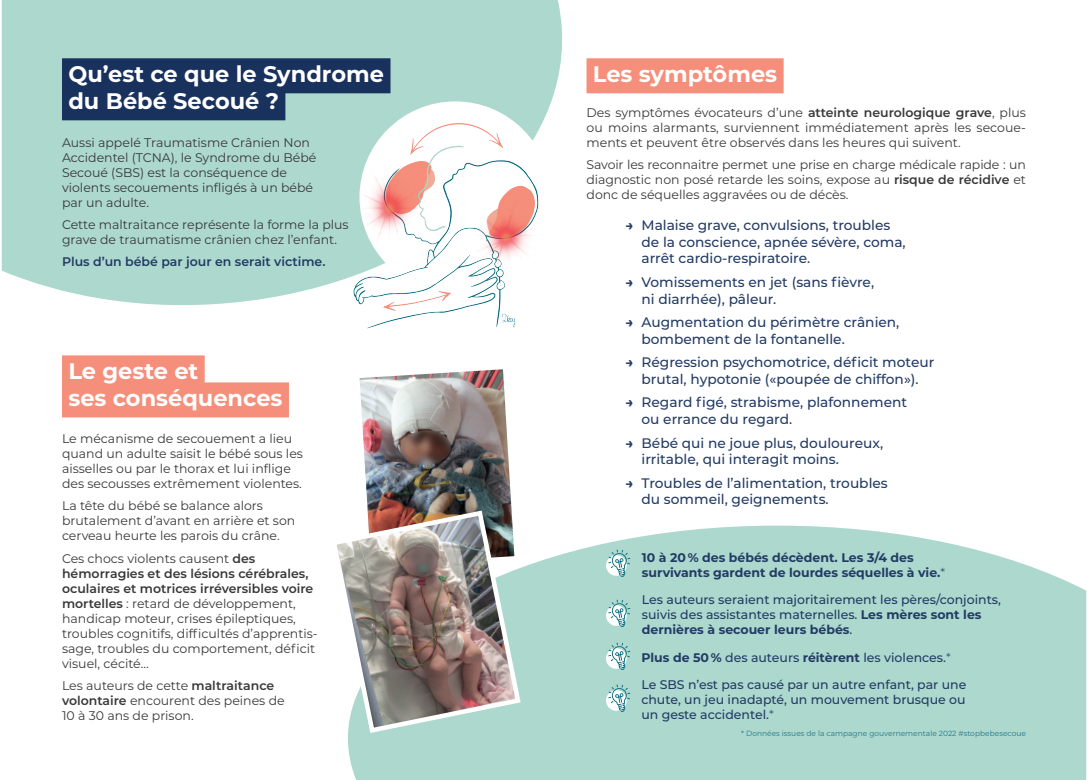
<style>
.page{position:relative;width:1088px;height:780px;background:#fff}
.page>*{position:absolute;margin:0;border:0;box-sizing:border-box;transform-origin:0 0}
.t1{font:700 22.5px/27px "Montserrat";color:#fff}
.t2{font:500 13.75px/16.5px "Montserrat";color:#233b64}
.t3{font:12.5px/15px "Montserrat";color:#383839}
.t4{font:500 12.5px/15px "Montserrat";color:#233b64}
.t5{font:700 12.5px/15px "Montserrat";color:#233b64}
.t6{font:600 12.5px "Montserrat";color:#233b64}
.t7{font:7.5px "Montserrat";color:#247587}
.s1{font-weight:600}
.s2{font-weight:700}
.s3{font-weight:300}
</style>
<div class="page">
<img style="left:359px;top:369px;width:153px;height:139px">
<div style="left:2px;top:0;width:561px;height:305px;background:#acd8cd"></div>
<div style="left:348px;top:525px;width:738px;height:255px;background:#acd8cd"></div>
<div style="left:62px;top:355px;width:143px;height:35px;background:#f58f7b"></div>
<div style="left:62px;top:382px;width:227px;height:35px;background:#f58f7b"></div>
<img style="left:337px;top:508px;width:186px;height:227px">
<div style="left:586px;top:58px;width:197px;height:35px;background:#f58f7b"></div>
<div style="left:606px;top:555px;width:21px;height:20px;background:#fff;border-radius:50%"></div>
<svg style="left:608px;top:549px;width:22px;height:28px"></svg>
<svg style="left:606px;top:605px;width:21px;height:21px"></svg>
<svg style="left:608px;top:599px;width:22px;height:28px"></svg>
<div style="left:606px;top:648px;width:21px;height:20px;background:#fff;border-radius:50%"></div>
<svg style="left:608px;top:642px;width:22px;height:28px"></svg>
<div style="left:606px;top:690px;width:21px;height:20px;background:#fff;border-radius:50%"></div>
<svg style="left:608px;top:684px;width:22px;height:28px"></svg>
<img style="left:314px;top:110px;width:246px;height:219px">
<div style="left:62px;top:58px;width:328px;height:35px;background:#19315d"></div>
<div style="left:62px;top:85px;width:223px;height:35px;background:#19315d"></div>
<p class="t1" style="left:68px;top:59px;width:317px">Qu’est ce que le Syndrome du Bébé Secoué ?</p>
<p class="t3" style="left:62px;top:134px;width:256px">Aussi appelé Traumatisme Crânien Non Accidentel (TCNA), le Syndrome du Bébé Secoué (SBS) est la conséquence de violents secouements infligés à un bébé par un adulte.</p>
<p class="t3" style="left:62px;top:216px;width:288px">Cette maltraitance représente la forme la plus grave de traumatisme crânien chez l’enfant.</p>
<p class="t6" style="left:62px;top:252px;width:265px">Plus d’un bébé par jour en serait victime.</p>
<p class="t1" style="left:68px;top:356px;width:216px">Le geste et<br>ses conséquences</p>
<p class="t3" style="left:62px;top:431px;width:242px">Le mécanisme de secouement a lieu quand un adulte saisit le bébé sous les aisselles ou par le thorax et lui inflige des secousses extrêmement violentes.</p>
<p class="t3" style="left:62px;top:498px;width:235px">La tête du bébé se balance alors brutalement d’avant en arrière et son cerveau heurte les parois du crâne.</p>
<p class="t3" style="left:62px;top:550px;width:257px">Ces chocs violents causent <span class="s1">des hémorragies et des lésions cérébrales, oculaires et motrices irréversibles voire mortelles</span> : retard de développement, handicap moteur, crises épileptiques, troubles cognitifs, difficultés d’apprentis&shy;sage, troubles du comportement, déficit visuel, cécité…</p>
<p class="t3" style="left:62px;top:677px;width:224px">Les auteurs de cette <span class="s1">maltraitance volontaire</span> encourent des peines de<br>10 à 30 ans de prison.</p>
<p class="t1" style="left:593px;top:59px;width:186px">Les symptômes</p>
<p class="t3" style="left:586px;top:104px;width:441px;text-align:justify">Des symptômes évocateurs d’une <span class="s1">atteinte neurologique grave</span>, plus ou moins alarmants, surviennent immédiatement après les secoue&shy;ments et peuvent être observés dans les heures qui suivent.</p>
<p class="t3" style="left:586px;top:156px;width:441px;text-align:justify">Savoir les reconnaitre permet une prise en charge médicale rapide : un diagnostic non posé retarde les soins, expose au <span class="s1">risque de récidive</span> et donc de séquelles aggravées ou de décès.</p>
<p class="t2" style="left:641px;top:217px;width:266px;text-indent:-16px"><span class="s2">→</span> Malaise grave, convulsions, troubles de la conscience, apnée sévère, coma, arrêt cardio-respiratoire.</p>
<p class="t2" style="left:641px;top:273px;width:234px;text-indent:-16px"><span class="s2">→</span> Vomissements en jet (sans fièvre, ni diarrhée), pâleur.</p>
<p class="t2" style="left:641px;top:313px;width:259px;text-indent:-16px"><span class="s2">→</span> Augmentation du périmètre crânien, bombement de la fontanelle.</p>
<p class="t2" style="left:625px;top:353px;width:310px;text-align:center"><span class="s2">→</span> Régression psychomotrice, déficit moteur brutal, hypotonie («poupée de chiffon»).</p>
<p class="t2" style="left:641px;top:394px;width:267px;text-indent:-16px"><span class="s2">→</span> Regard figé, strabisme, plafonnement ou errance du regard.</p>
<p class="t2" style="left:641px;top:434px;width:243px;text-indent:-16px"><span class="s2">→</span> Bébé qui ne joue plus, douloureux, irritable, qui interagit moins.</p>
<p class="t2" style="left:641px;top:474px;width:248px;text-indent:-16px"><span class="s2">→</span> Troubles de l’alimentation, troubles du sommeil, geignements.</p>
<p class="t5" style="left:642px;top:549px;width:305px">10 à 20 % des bébés décèdent. Les 3/4 des survivants gardent de lourdes séquelles à vie.<span class="s3">*</span></p>
<p class="t4" style="left:642px;top:592px;width:360px">Les auteurs seraient majoritairement les pères/conjoints, suivis des assistantes maternelles. <span class="s2">Les mères sont les dernières à secouer leurs bébés</span>.</p>
<p class="t4" style="left:641px;top:649px;width:311px"><span class="s2">Plus de 50 %</span> des auteurs <span class="s2">réitèrent</span> les violences.<span class="s3">*</span></p>
<p class="t4" style="left:641px;top:676px;width:326px;text-align:justify">Le SBS n’est pas causé par un autre enfant, par une chute, un jeu inadapté, un mouvement brusque ou un geste accidentel.<span class="s3">*</span></p>
<p class="t7" style="left:741px;top:728px;width:286px">* Données issues de la campagne gouvernementale 2022 #stopbebesecoue</p>
</div>
